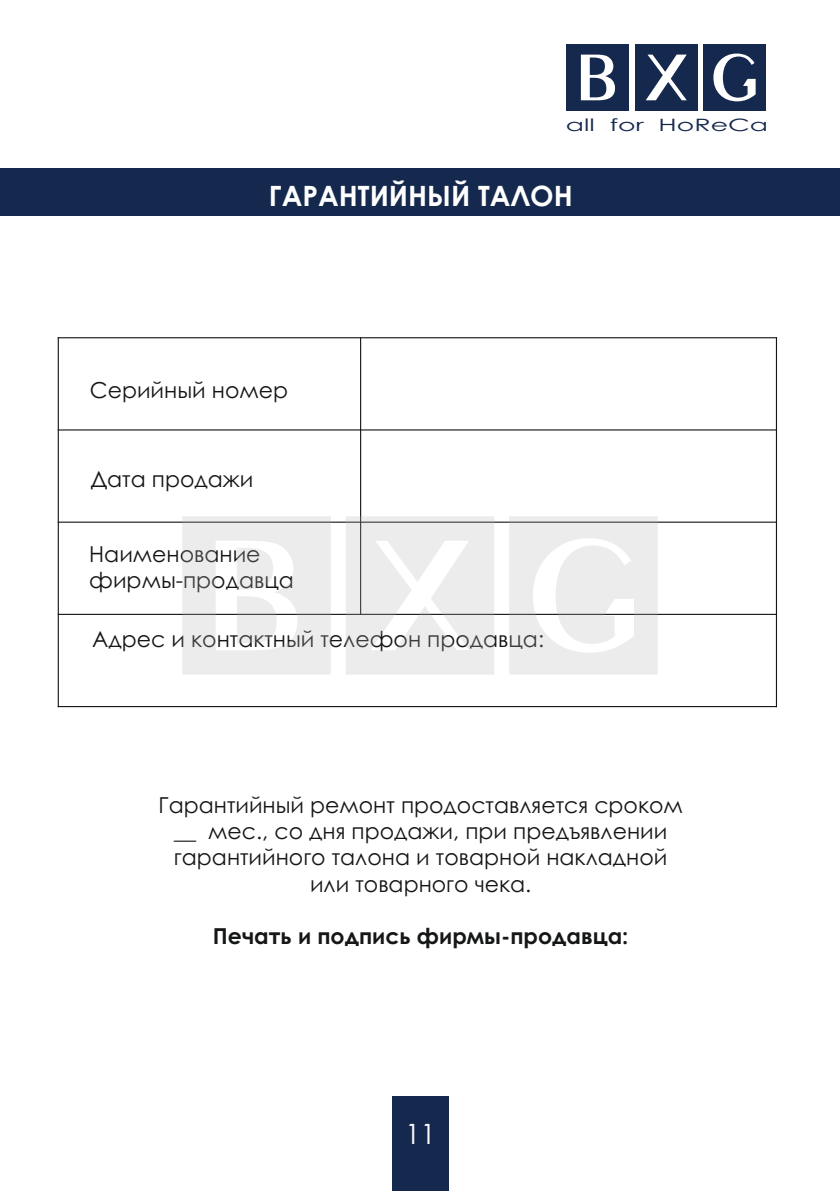
<style>
.page{position:relative;width:840px;height:1191px;background:#fff}
.page>*{position:absolute;margin:0;border:0;box-sizing:border-box;transform-origin:0 0}
.t1{font:700 28px "Century Gothic";color:#fff}
.t2{font:28px "Century Gothic";color:#fff}
.t3{font:22px/26.2px "Century Gothic";color:#151616;text-align:center}
.t4{font:700 22px "Century Gothic";color:#151616}
.t5{font:17px "Century Gothic";color:#15294e;scale:1.57 1}
</style>
<div class="page">
<div style="left:0;top:169px;width:839px;height:47px;background:#15294e"></div>
<hr style="left:58px;top:337px;width:1px;height:370px;background:#151616">
<hr style="left:360px;top:337px;width:1px;height:278px;background:#151616">
<hr style="left:775px;top:337px;width:1px;height:370px;background:#151616">
<hr style="left:58px;top:706px;width:718px;height:1px;background:#151616">
<hr style="left:58px;top:614px;width:718px;height:1px;background:#151616">
<hr style="left:58px;top:521px;width:718px;height:2px;background:#151616">
<hr style="left:58px;top:429px;width:718px;height:1px;background:#151616">
<hr style="left:58px;top:337px;width:718px;height:1px;background:#151616">
<div style="left:391px;top:1096px;width:57px;height:95px;background:#15294e"></div>
<div style="left:566px;top:44px;width:62px;height:67px;background:#15294e"></div>
<div style="left:634px;top:44px;width:63px;height:67px;background:#15294e"></div>
<div style="left:703px;top:44px;width:62px;height:67px;background:#15294e"></div>
<svg style="left:580px;top:55px;width:34px;height:45px"></svg>
<svg style="left:646px;top:55px;width:40px;height:45px"></svg>
<svg style="left:713px;top:54px;width:42px;height:47px"></svg>
<svg style="left:182px;top:516px;width:148px;height:158px"></svg>
<svg style="left:345px;top:516px;width:149px;height:158px"></svg>
<svg style="left:509px;top:516px;width:148px;height:158px"></svg>
<p class="t5" style="left:565px;top:118px;width:130px">all for HoReCa</p>
<p class="t1" style="left:268px;top:185px;width:305px">ГАРАНТИЙНЫЙ ТАЛОН</p>
<p class="t3" style="left:90px;top:379px;width:200px">Серийный номер</p>
<p class="t3" style="left:91px;top:467px;width:164px">Дата продажи</p>
<p class="t3" style="left:89px;top:542px;width:206px;text-align:left">Наименование фирмы-продавца</p>
<p class="t3" style="left:92px;top:628px;width:453px">Адрес и контактный телефон продавца:</p>
<p class="t3" style="left:158px;top:794px;width:525px">Гарантийный ремонт продоставляется сроком __ мес., со дня продажи, при предъявлении гарантийного талона и товарной накладной или товарного чека.</p>
<p class="t4" style="left:213px;top:928px;width:416px">Печать и подпись фирмы-продавца:</p>
<p class="t2" style="left:405px;top:1122px;width:33px">11</p>
</div>
